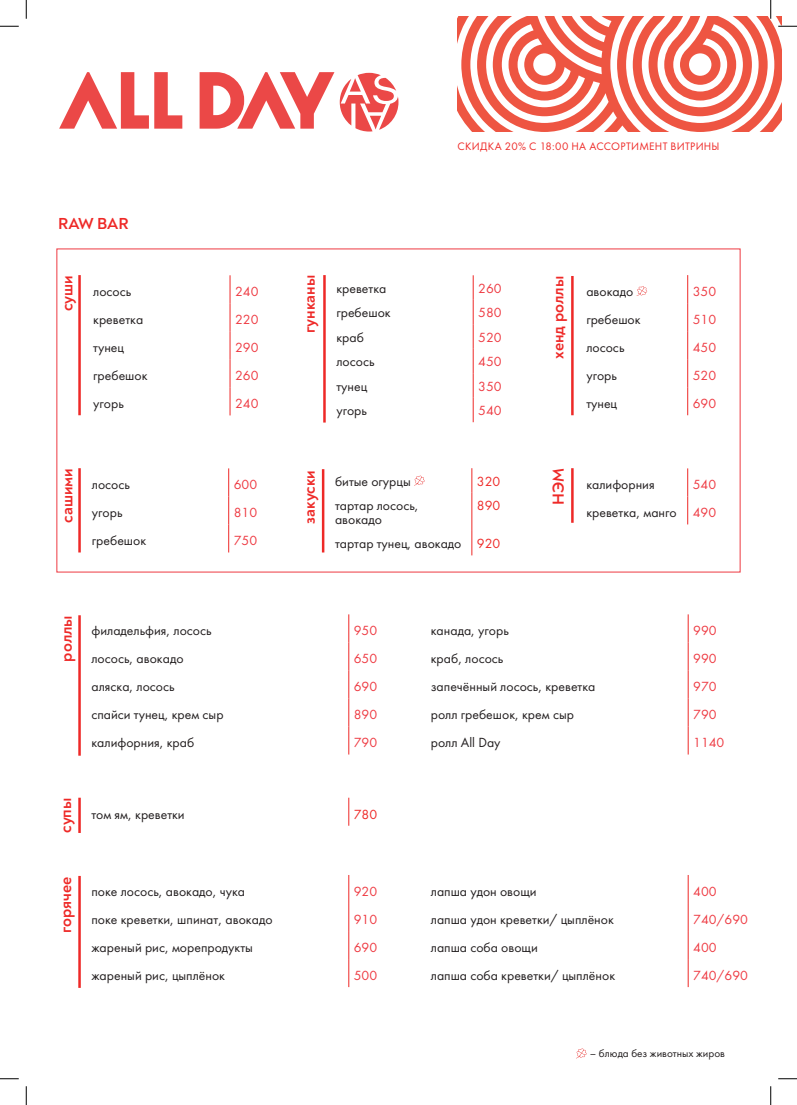
<style>
.page{position:relative;width:797px;height:1105px;background:#fff}
.page>*{position:absolute;margin:0;border:0;box-sizing:border-box;transform-origin:0 0}
.t1{font:700 16.25px "Noah";color:#ee2927}
.t2{font:13.75px/13.8px "Futura Book C";color:#231f20}
.t3{font:13.75px "Futura Book C";color:#ee3a42}
.t4{font:13.75px "Futura Book C";color:#ee2927}
.t5{font:11.25px "Futura Book C";letter-spacing:.025em;color:#ee2927}
.t6{font:11.25px "Futura PT";color:#231f20}
</style>
<div class="page">
<svg style="left:59px;top:72px;width:123px;height:57px"></svg>
<svg style="left:199px;top:72px;width:135px;height:57px"></svg>
<svg style="left:340px;top:73px;width:58px;height:59px"></svg>
<svg style="left:457px;top:17px;width:324px;height:115px;fill:#ee5542"></svg>
<svg style="left:348px;top:798px;width:1px;height:28px"></svg>
<hr style="left:78px;top:798px;width:3px;height:35px;background:#ee2927">
<svg style="left:576px;top:1048px;width:11px;height:10px"></svg>
<svg style="left:348px;top:614px;width:1px;height:140px"></svg>
<svg style="left:688px;top:614px;width:1px;height:140px"></svg>
<hr style="left:78px;top:615px;width:3px;height:141px;background:#ee2927">
<svg style="left:348px;top:875px;width:1px;height:112px"></svg>
<svg style="left:688px;top:875px;width:1px;height:112px"></svg>
<hr style="left:78px;top:876px;width:3px;height:112px;background:#ee2927">
<svg style="left:687px;top:275px;width:1px;height:140px"></svg>
<svg style="left:636px;top:286px;width:12px;height:10px"></svg>
<hr style="left:571px;top:276px;width:2px;height:139px;background:#ee2927">
<svg style="left:228px;top:468px;width:1px;height:84px"></svg>
<hr style="left:78px;top:468px;width:3px;height:84px;background:#ee2927">
<svg style="left:687px;top:468px;width:1px;height:56px"></svg>
<hr style="left:571px;top:468px;width:2px;height:55px;background:#ee2927">
<svg style="left:230px;top:275px;width:1px;height:140px"></svg>
<hr style="left:78px;top:275px;width:3px;height:140px;background:#ee2927">
<svg style="left:473px;top:275px;width:1px;height:147px"></svg>
<hr style="left:323px;top:275px;width:3px;height:148px;background:#ee2927">
<svg style="left:471px;top:468px;width:1px;height:25px"></svg>
<hr style="left:471px;top:493px;width:1px;height:38px;background:#ee2927">
<svg style="left:471px;top:531px;width:1px;height:24px"></svg>
<svg style="left:414px;top:476px;width:11px;height:10px"></svg>
<hr style="left:322px;top:469px;width:2px;height:83px;background:#ee2927">
<svg style="left:0;top:25px;width:19px;height:2px"></svg>
<svg style="left:778px;top:25px;width:19px;height:2px"></svg>
<svg style="left:0;top:1078px;width:19px;height:1px"></svg>
<svg style="left:778px;top:1078px;width:19px;height:1px"></svg>
<svg style="left:25px;top:0;width:2px;height:19px"></svg>
<svg style="left:25px;top:1086px;width:2px;height:19px"></svg>
<svg style="left:770px;top:0;width:1px;height:19px"></svg>
<svg style="left:770px;top:1086px;width:1px;height:19px"></svg>
<p class="t1" style="left:58px;top:213px;width:72px">RAW BAR</p>
<p class="t5" style="left:457px;top:140px;width:263px">СКИДКА 20% С 18:00 НА АССОРТИМЕНТ ВИТРИНЫ</p>
<p class="t1" style="left:299px;top:333px;width:60px;rotate:-90deg">гунканы</p>
<p class="t1" style="left:57px;top:311px;width:38px;rotate:-90deg">суши</p>
<p class="t2" style="left:336px;top:281px;width:51px">креветка</p>
<p class="t3" style="left:478px;top:281px;width:25px">260</p>
<p class="t2" style="left:336px;top:306px;width:56px">гребешок</p>
<p class="t3" style="left:478px;top:305px;width:25px">580</p>
<p class="t2" style="left:336px;top:330px;width:29px">краб</p>
<p class="t3" style="left:478px;top:330px;width:25px">520</p>
<p class="t2" style="left:336px;top:355px;width:40px">лосось</p>
<p class="t3" style="left:478px;top:354px;width:25px">450</p>
<p class="t2" style="left:336px;top:379px;width:32px">тунец</p>
<p class="t3" style="left:478px;top:378px;width:25px">350</p>
<p class="t2" style="left:336px;top:404px;width:32px">угорь</p>
<p class="t3" style="left:478px;top:403px;width:25px">540</p>
<p class="t2" style="left:93px;top:285px;width:40px">лосось</p>
<p class="t3" style="left:235px;top:284px;width:25px">240</p>
<p class="t2" style="left:93px;top:313px;width:51px">креветка</p>
<p class="t3" style="left:235px;top:312px;width:25px">220</p>
<p class="t2" style="left:93px;top:341px;width:32px">тунец</p>
<p class="t3" style="left:235px;top:340px;width:25px">290</p>
<p class="t2" style="left:93px;top:369px;width:56px">гребешок</p>
<p class="t3" style="left:235px;top:368px;width:25px">260</p>
<p class="t2" style="left:93px;top:397px;width:32px">угорь</p>
<p class="t3" style="left:235px;top:396px;width:25px">240</p>
<p class="t1" style="left:548px;top:359px;width:84px;rotate:-90deg">хенд роллы</p>
<p class="t2" style="left:586px;top:285px;width:48px">авокадо</p>
<p class="t3" style="left:692px;top:284px;width:25px">350</p>
<p class="t2" style="left:586px;top:313px;width:56px">гребешок</p>
<p class="t3" style="left:692px;top:312px;width:25px">510</p>
<p class="t2" style="left:586px;top:341px;width:40px">лосось</p>
<p class="t3" style="left:692px;top:340px;width:25px">450</p>
<p class="t2" style="left:586px;top:369px;width:32px">угорь</p>
<p class="t3" style="left:692px;top:368px;width:25px">520</p>
<p class="t2" style="left:586px;top:397px;width:32px">тунец</p>
<p class="t3" style="left:692px;top:396px;width:25px">690</p>
<p class="t1" style="left:548px;top:505px;width:38px;rotate:-90deg">НЭМ</p>
<p class="t1" style="left:57px;top:523px;width:56px;rotate:-90deg">сашими</p>
<p class="t2" style="left:586px;top:478px;width:70px">калифорния</p>
<p class="t3" style="left:692px;top:477px;width:25px">540</p>
<p class="t1" style="left:299px;top:523px;width:55px;rotate:-90deg">закуски</p>
<p class="t2" style="left:335px;top:474px;width:77px">битые огурцы</p>
<p class="t4" style="left:477px;top:473px;width:25px">320</p>
<p class="t2" style="left:335px;top:499px;width:85px">тартар лосось, авокадо</p>
<p class="t4" style="left:477px;top:498px;width:25px">890</p>
<p class="t2" style="left:335px;top:537px;width:128px">тартар тунец, авокадо</p>
<p class="t4" style="left:477px;top:536px;width:25px">920</p>
<p class="t2" style="left:92px;top:478px;width:40px">лосось</p>
<p class="t3" style="left:234px;top:477px;width:25px">600</p>
<p class="t2" style="left:92px;top:506px;width:32px">угорь</p>
<p class="t3" style="left:234px;top:505px;width:25px">810</p>
<p class="t2" style="left:92px;top:534px;width:56px">гребешок</p>
<p class="t3" style="left:234px;top:533px;width:25px">750</p>
<p class="t2" style="left:586px;top:506px;width:92px">креветка, манго</p>
<p class="t3" style="left:692px;top:505px;width:25px">490</p>
<p class="t1" style="left:56px;top:661px;width:48px;rotate:-90deg">роллы</p>
<p class="t2" style="left:91px;top:624px;width:122px">филадельфия, лосось</p>
<p class="t3" style="left:354px;top:623px;width:25px">950</p>
<p class="t2" style="left:91px;top:652px;width:94px">лосось, авокадо</p>
<p class="t3" style="left:354px;top:651px;width:25px">650</p>
<p class="t2" style="left:91px;top:680px;width:85px">аляска, лосось</p>
<p class="t3" style="left:354px;top:679px;width:25px">690</p>
<p class="t2" style="left:91px;top:708px;width:134px">спайси тунец, крем сыр</p>
<p class="t3" style="left:354px;top:707px;width:25px">890</p>
<p class="t2" style="left:91px;top:736px;width:104px">калифорния, краб</p>
<p class="t3" style="left:354px;top:735px;width:25px">790</p>
<p class="t1" style="left:55px;top:833px;width:37px;rotate:-90deg">супы</p>
<p class="t2" style="left:91px;top:807px;width:95px">том ям, креветки</p>
<p class="t4" style="left:354px;top:806px;width:25px">780</p>
<p class="t1" style="left:55px;top:933px;width:58px;rotate:-90deg">горячее</p>
<p class="t2" style="left:91px;top:885px;width:155px">поке лосось, авокадо, чука</p>
<p class="t3" style="left:354px;top:884px;width:25px">920</p>
<p class="t2" style="left:91px;top:913px;width:183px">поке креветки, шпинат, авокадо</p>
<p class="t3" style="left:354px;top:912px;width:25px">910</p>
<p class="t2" style="left:91px;top:941px;width:163px">жареный рис, морепродукты</p>
<p class="t3" style="left:354px;top:940px;width:25px">690</p>
<p class="t2" style="left:91px;top:969px;width:135px">жареный рис, цыплёнок</p>
<p class="t3" style="left:354px;top:968px;width:25px">500</p>
<p class="t2" style="left:431px;top:624px;width:79px">канада, угорь</p>
<p class="t3" style="left:693px;top:623px;width:25px">990</p>
<p class="t2" style="left:431px;top:652px;width:74px">краб, лосось</p>
<p class="t3" style="left:693px;top:651px;width:25px">990</p>
<p class="t2" style="left:431px;top:680px;width:166px">запечённый лосось, креветка</p>
<p class="t3" style="left:693px;top:679px;width:25px">970</p>
<p class="t2" style="left:431px;top:708px;width:145px">ролл гребешок, крем сыр</p>
<p class="t3" style="left:693px;top:707px;width:25px">790</p>
<p class="t2" style="left:431px;top:736px;width:71px">ролл All Day</p>
<p class="t3" style="left:693px;top:735px;width:33px">1140</p>
<p class="t2" style="left:431px;top:885px;width:107px">лапша удон овощи</p>
<p class="t3" style="left:693px;top:884px;width:25px">400</p>
<p class="t2" style="left:431px;top:913px;width:184px">лапша удон креветки/ цыплёнок</p>
<p class="t3" style="left:693px;top:912px;width:56px">740/690</p>
<p class="t2" style="left:431px;top:941px;width:108px">лапша соба овощи</p>
<p class="t3" style="left:693px;top:940px;width:25px">400</p>
<p class="t2" style="left:431px;top:969px;width:186px">лапша соба креветки/ цыплёнок</p>
<p class="t3" style="left:693px;top:968px;width:56px">740/690</p>
<p class="t6" style="left:590px;top:1047px;width:137px">– блюда без животных жиров</p>
</div>
